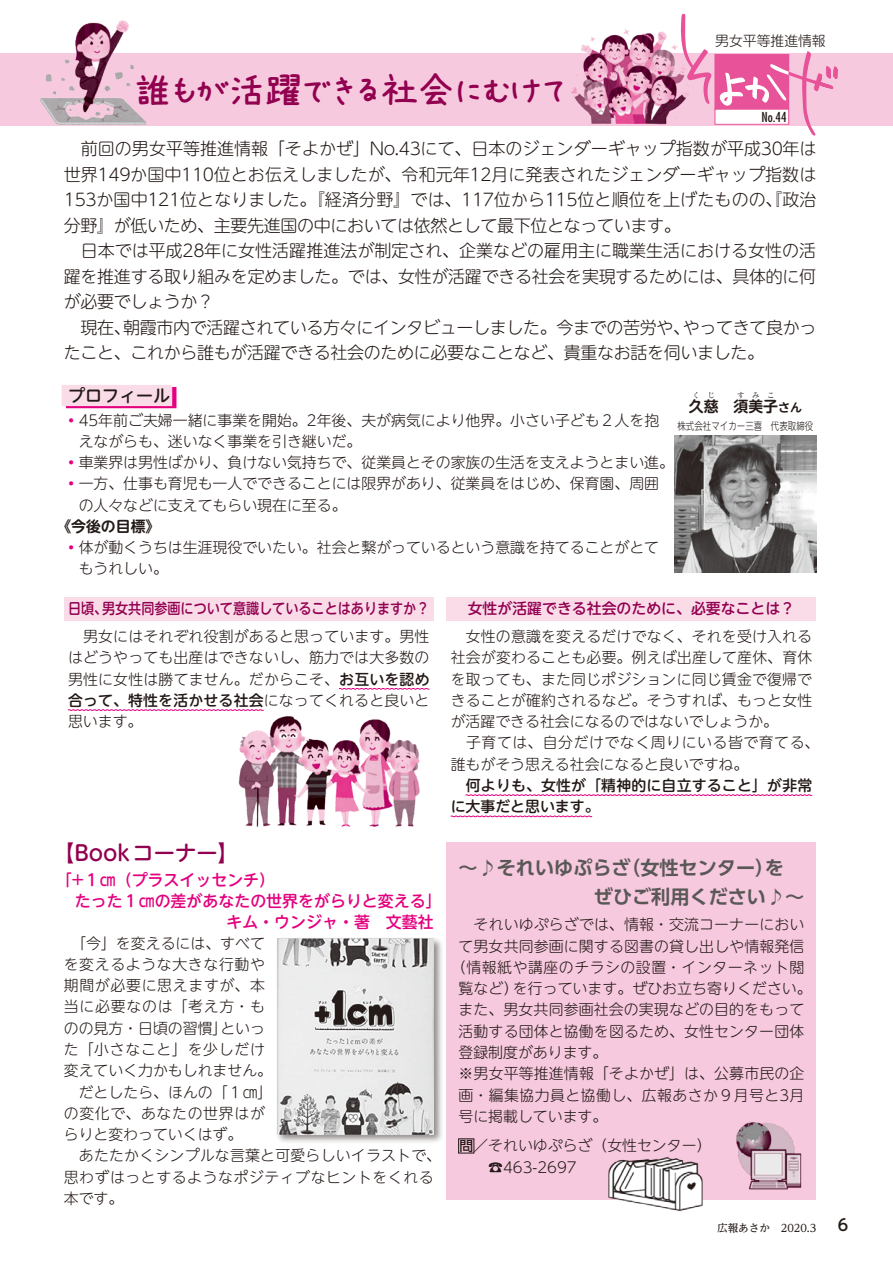
<style>
.page{position:relative;width:893px;height:1263px;background:#fff}
.page>*{position:absolute;margin:0;border:0;box-sizing:border-box;transform-origin:0 0}
.t1{font:40.35px "AP Japanesefont K";letter-spacing:-.085em;color:#920050}
.t2{font:500 21.3px "UD Shin M Go Pro";color:#920050}
.t3{font:700 19.2px/29.7px "UD Shin Go Pro De";color:#595857}
.t4{font:300 16.95px/25.5px "UD Shin M Go Pr 6 N";letter-spacing:-.015em;color:#231916}
.t5{font:300 16.95px "UD Shin M Go Pr 6 N";letter-spacing:.01em;color:#231916}
.t6{font:300 16.95px "UD Shin M Go Pr 6 N";letter-spacing:.005em;color:#231916}
.t7{font:500 16.95px "UD Shin M Go Pr 6 N";color:#231916}
.t8{font:500 15.9px "UD Shin M Go Pro";color:#e4007f}
.t9{font:500 15.9px "UD Shin M Go Pro";color:#231916}
.t10{font:300 14.85px/21.3px "UD Shin M Go Pro";letter-spacing:.015em;color:#231916}
.t11{font:300 14.85px/21.3px "UD Shin M Go Pr 6 N";color:#231916}
.t12{font:300 14.85px/21.3px "UD Shin M Go Pro";letter-spacing:.045em;color:#231916;text-align:right}
.t13{font:500 14.85px/21.3px "UD Shin M Go Pro";letter-spacing:.015em;color:#231916}
.t14{font:500 14.85px "UD Shin M Go Pro";color:#920050;scale:.88 1}
.t15{font:300 14.85px "UD Shin M Go Pro";letter-spacing:.035em;color:#231916}
.t16{font:500 14.85px "UD Shin M Go Pro";color:#920050}
.t17{font:700 14.85px "UD Shin M Go Pr 6 N De";color:#231916}
.t18{font:300 13.8px "UD Shin M Go Pr 6 N";color:#231916}
.t19{font:condensed 13.35px "Futura";color:#231916}
.t20{font:700 11.85px "UD Shin M Go Pr 6 N De";color:#231916}
.t21{font:300 10.65px "UD Shin M Go Pr 6 N";color:#231916;scale:.8 1}
.t22{font:500 10.65px "UD Reimin Pro";color:#231916}
.t23{font:700 7.5px "UD Shin M Go Pr 6 N De";color:#231916}
.s1{color:#e4007f}
.s2{font-weight:500}
.s3{font-family:"UD Shin Go Pro";font-weight:500;font-size:13.8px}
</style>
<div class="page">
<div style="left:0;top:54px;width:893px;height:72px;background:#f7c9de"></div>
<div style="left:715px;top:54px;width:74px;height:56px;border:1px solid #e85298"></div>
<svg style="left:681px;top:13px;width:31px;height:91px"></svg>
<div style="left:715px;top:109px;width:74px;height:15px;background:#fff"></div>
<div style="left:715px;top:109px;width:74px;height:16px;border:1px solid #e85298"></div>
<svg style="left:718px;top:51px;width:120px;height:85px"></svg>
<div style="left:446px;top:842px;width:370px;height:357px;background:#f7c9de"></div>
<svg style="left:458px;top:1138px;width:16px;height:15px"></svg>
<svg style="left:66px;top:387px;width:110px;height:21px"></svg>
<div style="left:62px;top:385px;width:110px;height:21px;background:#fadce9"></div>
<img style="left:568px;top:19px;width:123px;height:106px">
<img style="left:35px;top:20px;width:118px;height:105px">
<img style="left:674px;top:435px;width:142px;height:137px">
<svg style="left:339px;top:688px;width:91px;height:2px"></svg>
<svg style="left:68px;top:709px;width:196px;height:2px"></svg>
<div style="left:64px;top:597px;width:370px;height:23px;background:#fadce9"></div>
<svg style="left:465px;top:794px;width:348px;height:2px"></svg>
<svg style="left:450px;top:815px;width:142px;height:2px"></svg>
<div style="left:446px;top:597px;width:370px;height:23px;background:#fadce9"></div>
<img style="left:238px;top:716px;width:182px;height:111px">
<div style="left:275px;top:936px;width:168px;height:208px;background:#231916;opacity:.5"></div>
<img style="left:278px;top:938px;width:156px;height:196px">
<img style="left:736px;top:1122px;width:66px;height:68px">
<img style="left:603px;top:1157px;width:105px;height:55px">
<h1 class="t1" style="left:132px;top:70px;width:440px">誰もが活躍できる社会にむけて</h1>
<p class="t18" style="left:715px;top:29px;width:112px">男女平等推進情報</p>
<p class="t19" style="left:761px;top:109px;width:27px">No.44</p>
<p class="t4" style="left:64px;top:135px;width:754px">　前回の男女平等推進情報「そよかぜ」No.43にて、日本のジェンダーギャップ指数が平成30年は</p>
<p class="t6" style="left:64px;top:161px;width:754px">世界149か国中110位とお伝えしましたが、令和元年12月に発表されたジェンダーギャップ指数は</p>
<p class="t5" style="left:64px;top:186px;width:754px">153か国中121位となりました。『経済分野』では、117位から115位と順位を上げたものの、『政治</p>
<p class="t4" style="left:64px;top:212px;width:619px">分野』が低いため、主要先進国の中においては依然として最下位となっています。</p>
<p class="t4" style="left:64px;top:237px;width:754px">　日本では平成28年に女性活躍推進法が制定され、企業などの雇用主に職業生活における女性の活</p>
<p class="t4" style="left:64px;top:263px;width:754px">躍を推進する取り組みを定めました。では、女性が活躍できる社会を実現するためには、具体的に何</p>
<p class="t4" style="left:64px;top:288px;width:152px">が必要でしょうか?</p>
<p class="t4" style="left:683px;top:314px;width:135px">やってきて良かっ</p>
<p class="t4" style="left:123px;top:314px;width:569px">朝霞市内で活躍されている方々にインタビューしました。今までの苦労や、</p>
<p class="t4" style="left:64px;top:314px;width:702px">　現在、<br>たこと、これから誰もが活躍できる社会のために必要なことなど、貴重なお話を伺いました。</p>
<p class="t7" style="left:68px;top:381px;width:104px">プロフィール</p>
<p class="t11" style="left:79px;top:408px;width:582px;text-indent:-15px"><span class="s1">•</span>45年前ご夫婦一緒に事業を開始。2年後、夫が病気により他界。小さい子ども２人を抱えながらも、迷いなく事業を引き継いだ。</p>
<p class="t11" style="left:64px;top:451px;width:612px"><span class="s1">•</span>車業界は男性ばかり、負けない気持ちで、従業員とその家族の生活を支えようとまい進。</p>
<p class="t11" style="left:79px;top:472px;width:582px;text-indent:-15px"><span class="s1">•</span>一方、仕事も育児も一人でできることには限界があり、従業員をはじめ、保育園、周囲の人々などに支えてもらい現在に至る。</p>
<p class="t17" style="left:56px;top:514px;width:106px">《今後の目標《</p>
<p class="t11" style="left:79px;top:536px;width:582px;text-indent:-15px"><span class="s1">•</span>体が動くうちは生涯現役でいたい。社会と繋がっているという意識を持てることがとてもうれしい。</p>
<p class="t23" style="left:737px;top:389px;width:9px">す</p>
<p class="t23" style="left:752px;top:389px;width:9px">み</p>
<p class="t23" style="left:767px;top:389px;width:9px">こ</p>
<p class="t23" style="left:693px;top:389px;width:9px">く</p>
<p class="t23" style="left:707px;top:389px;width:9px">じ</p>
<p class="t17" style="left:689px;top:394px;width:31px">久慈</p>
<p class="t17" style="left:733px;top:394px;width:46px">須美子</p>
<p class="t20" style="left:778px;top:397px;width:25px">さん</p>
<p class="t21" style="left:677px;top:417px;width:172px">株式会社マイカー三喜　代表取締役</p>
<p class="t14" style="left:102px;top:597px;width:374px">男女共同参画について意識していることはありますか?</p>
<p class="t14" style="left:68px;top:597px;width:46px">日頃、</p>
<p class="t10" style="left:68px;top:625px;width:363px;text-align:justify">　男女にはそれぞれ役割があると思っています。男性はどうやっても出産はできないし、筋力では大多数の男性に女性は勝てません。だからこそ、<span class="s2">お互いを認め合って、特性を活かせる社会</span>になってくれると良いと思います。</p>
<h2 class="t2" style="left:53px;top:835px;width:187px">【Bookコーナー【</h2>
<p class="t8" style="left:56px;top:867px;width:221px">「+１cm（プラスイッセンチ(</p>
<p class="t8" style="left:75px;top:888px;width:368px">たった１cmの差があなたの世界をがらりと変える「</p>
<p class="t8" style="left:226px;top:909px;width:209px">キム・ウンジャ・著　文藝社</p>
<p class="t12" style="left:64px;top:931px;width:203px">　「今」を変えるには、すべてを変えるような大きな行動や期間が必要に思えますが、本当に必要なのは「考え方・もといっ</p>
<p class="t10" style="left:64px;top:1017px;width:379px">のの見方・日頃の習慣」<br>た「小さなこと」を少しだけ<br>変えていく力かもしれません。<br>　だとしたら、ほんの「１cm「<br>の変化で、あなたの世界はが<br>らりと変わっていくはず。<br>　あたたかくシンプルな言葉と可愛らしいイラストで、思わずはっとするようなポジティブなヒントをくれる本です。</p>
<p class="t16" style="left:468px;top:597px;width:329px">女性が活躍できる社会のために、必要なことは?</p>
<p class="t10" style="left:451px;top:625px;width:370px">　女性の意識を変えるだけでなく、それを受け入れる社会が変わることも必要。例えば出産して産休、育休を取っても、また同じポジションに同じ賃金で復帰できることが確約されるなど。そうすれば、もっと女性が活躍できる社会になるのではないでしょうか。<br>　子育ては、自分だけでなく周りにいる皆で育てる、誰もがそう思える社会になると良いですね。</p>
<p class="t13" style="left:451px;top:774px;width:363px;text-indent:15px">何よりも、女性が「精神的に自立すること」が非常に大事だと思います。</p>
<p class="t3" style="left:594px;top:852px;width:212px;text-indent:-135px">～♪それいゆぷらざ<br>ぜひご利用ください♪~</p>
<p class="t10" style="left:459px;top:913px;width:347px">　それいゆぷらざでは、情報・交流コーナーにおい</p>
<p class="t10" style="left:459px;top:934px;width:347px">て男女共同参画に関する図書の貸し出しや情報発信</p>
<p class="t15" style="left:451px;top:955px;width:355px">（情報紙や講座のチラシの設置・インターネット閲</p>
<p class="t10" style="left:513px;top:977px;width:300px">を行っています。ぜひお立ち寄りください。</p>
<p class="t3" style="left:621px;top:852px;width:164px">（女性センターを）</p>
<p class="t10" style="left:459px;top:977px;width:347px">覧など）<br>また、男女共同参画社会の実現などの目的をもって活動する団体と協働を図るため、女性センター団体登録制度があります。<br>※男女平等推進情報「そよかぜ」は、公募市民の企画・編集協力員と協働し、広報あさか９月号と3月号に掲載しています。</p>
<p class="t10" style="left:488px;top:1134px;width:225px;text-indent:-29px"><span class="s3">問</span>／それいゆぷらざ（女性センター( ☎463-2697</p>
<p class="t22" style="left:717px;top:1219px;width:55px">広報あさか</p>
<p class="t22" style="left:781px;top:1219px;width:37px">2020.3</p>
<p class="t9" style="left:838px;top:1212px;width:12px">6</p>
</div>
